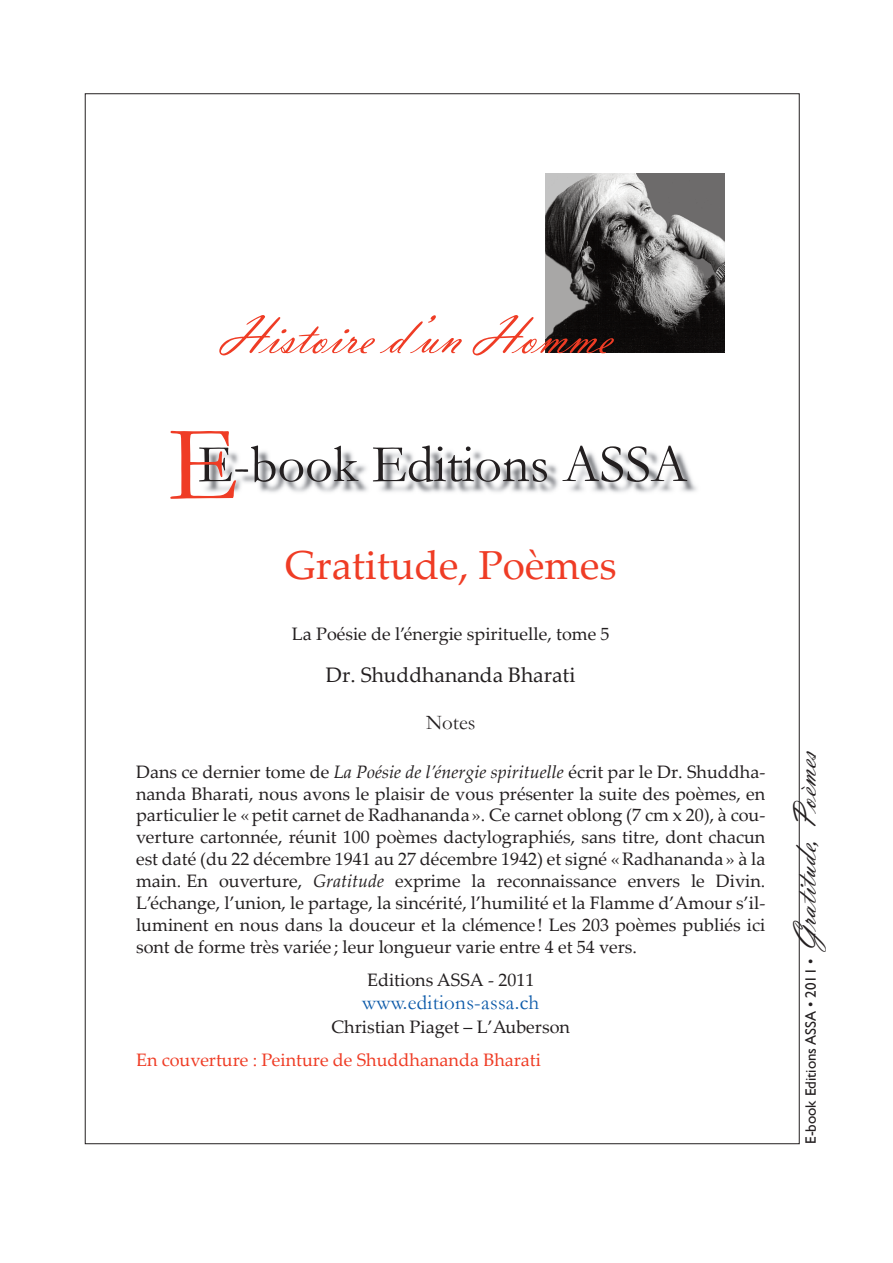
<style>
.page{position:relative;width:893px;height:1263px;background:#fff}
.page>*{position:absolute;margin:0;border:0;box-sizing:border-box;transform-origin:0 0}
.t1{font:54px "Garamond";color:#231f20}
.t2{font:54px "Vladimir Script";color:#ef3c25}
.t3{font:40.5px "Palatino Linotype";color:#ef3c25}
.t4{font:21px "Palatino Linotype";color:#231f20}
.t5{font:21px "Garamond";letter-spacing:.015em;color:#0c5aa9}
.t6{font:21px "Garamond";color:#231f20}
.t7{font:18px/21.9px "Palatino Linotype";color:#231f20;text-align:justify}
.t8{font:18px "Palatino Linotype";color:#ef3c25}
.t9{font:15px "Gill Sans";color:#231f20}
.s1{font-size:108px;color:#ef3c25}
.s2{font-style:italic}
.s3{font-family:"Vladimir Script";font-size:33px}
</style>
<div class="page">
<img style="left:205px;top:451px;width:492px;height:42px">
<img style="left:546px;top:174px;width:178px;height:179px">
<h1 class="t2" style="left:221px;top:305px;width:392px">Histoire d’un Homme</h1>
<h1 class="t1" style="left:168px;top:435px;width:521px"><span class="s1">E</span>E-book Editions ASSA</h1>
<h2 class="t3" style="left:285px;top:550px;width:333px">Gratitude, Poèmes</h2>
<p class="t7" style="left:292px;top:624px;width:319px">La Poésie de l’énergie spirituelle, tome 5</p>
<p class="t4" style="left:326px;top:666px;width:251px">Dr. Shuddhananda Bharati</p>
<p class="t6" style="left:426px;top:711px;width:51px">Notes</p>
<p class="t7" style="left:136px;top:762px;width:631px">Dans ce dernier tome de <span class="s2">La Poésie de l’énergie spirituelle</span> écrit par le Dr. Shuddha&shy;nanda Bharati, nous avons le plaisir de vous présenter la suite des poèmes, en particulier le «petit carnet de Radhananda». Ce carnet oblong (7 cm x 20), à cou&shy;verture cartonnée, réunit 100 poèmes dactylographiés, sans titre, dont chacun est daté (du 22 décembre 1941 au 27 décembre 1942) et signé «Radhananda» à la main. En ouverture, <span class="s2">Gratitude</span> exprime la reconnaissance envers le Divin.<br>L’échange, l’union, le partage, la sincérité, l’humilité et la Flamme d’Amour s’il&shy;luminent en nous dans la douceur et la clémence ! Les 203 poèmes publiés ici sont de forme très variée ; leur longueur varie entre 4 et 54 vers.</p>
<p class="t7" style="left:367px;top:971px;width:169px">Editions ASSA - 2011</p>
<p class="t5" style="left:362px;top:990px;width:178px">www.editions-assa.ch</p>
<p class="t7" style="left:331px;top:1018px;width:240px">Christian Piaget – L’Auberson</p>
<p class="t8" style="left:136px;top:1053px;width:406px">En couverture : Peinture de Shuddhananda Bharati</p>
<p class="t9" style="left:802px;top:1144px;width:399px;rotate:-90deg">E-book Editions ASSA • 2011 • <span class="s3">Gratitude, Poèmes</span></p>
</div>
